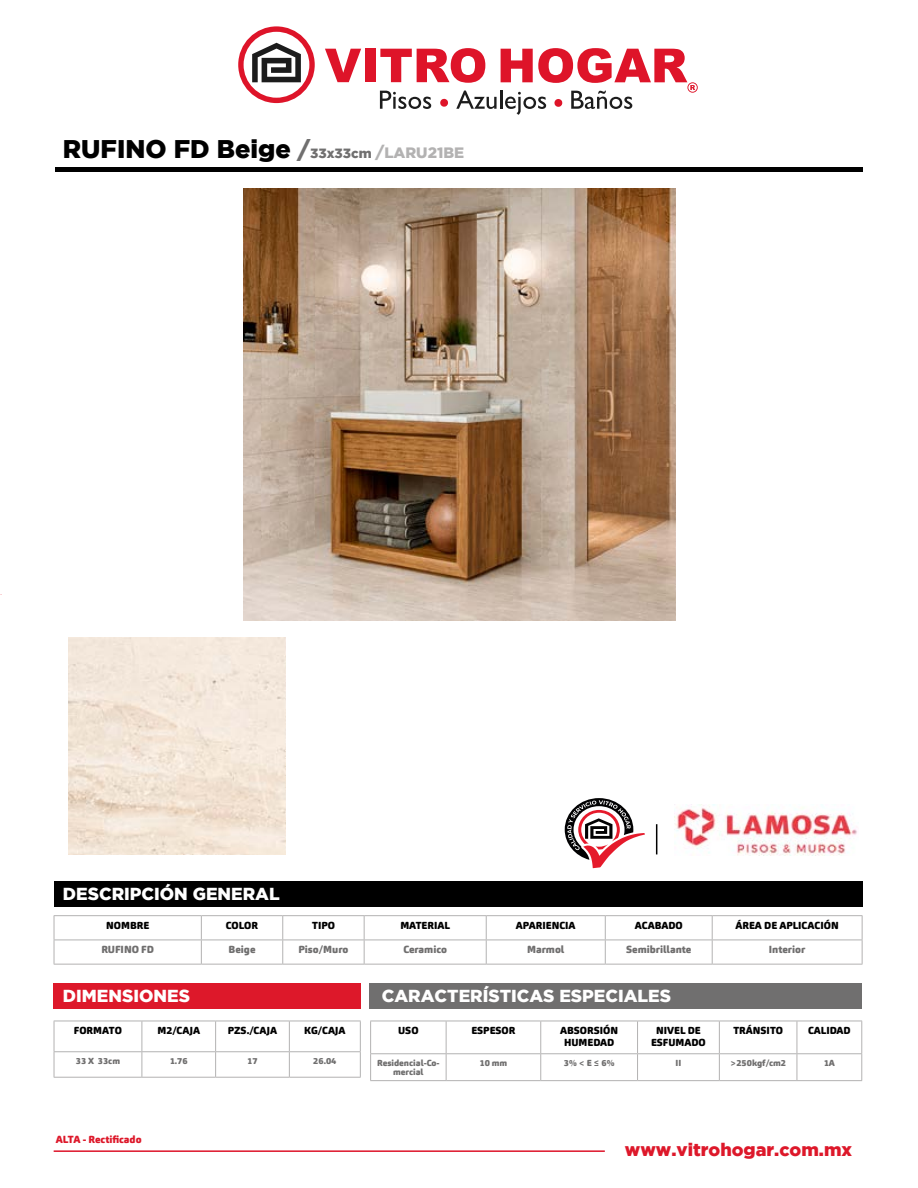
<style>
.page{position:relative;width:918px;height:1188px;background:#fff}
.page>*{position:absolute;margin:0;border:0;box-sizing:border-box;transform-origin:0 0}
.t1{font:900 25.5px "Gotham";color:#000}
.t2{font:900 18px "Gotham";color:#dd182a}
.t3{font:900 17.4px "Gotham";color:#fff}
.t4{font:900 10.2px "Carnas";color:#706f6f}
.t5{font:900 10.2px "Carnas";color:#dd182a}
.t6{font:900 10.05px/12.1px "Carnas";color:#000;text-align:center}
.t7{font:900 8.7px/9px "Carnas";color:#706f6f;text-align:center}
.s1{font-size:23.85px;color:#706f6f}
.s2{font-size:13.35px;color:#706f6f}
.s3{font-size:16.65px;color:#b3b2b2}
.s4{font-size:15px;color:#b3b2b2}
</style>
<div class="page">
<hr style="left:656px;top:824px;width:1px;height:30px;background:#000">
<div style="left:54px;top:881px;width:808px;height:25px;background:#000"></div>
<hr style="left:54px;top:915px;width:147px;height:1px;background:#b3b2b2">
<hr style="left:201px;top:915px;width:82px;height:1px;background:#b3b2b2">
<hr style="left:283px;top:915px;width:81px;height:1px;background:#b3b2b2">
<hr style="left:364px;top:915px;width:122px;height:1px;background:#b3b2b2">
<hr style="left:486px;top:915px;width:119px;height:1px;background:#b3b2b2">
<hr style="left:605px;top:915px;width:107px;height:1px;background:#b3b2b2">
<hr style="left:712px;top:915px;width:150px;height:1px;background:#b3b2b2">
<hr style="left:54px;top:940px;width:147px;height:1px;background:#b3b2b2">
<svg style="left:54px;top:916px;width:1px;height:48px"></svg>
<hr style="left:201px;top:940px;width:82px;height:1px;background:#b3b2b2">
<svg style="left:201px;top:916px;width:1px;height:48px"></svg>
<hr style="left:283px;top:940px;width:81px;height:1px;background:#b3b2b2">
<svg style="left:282px;top:916px;width:1px;height:48px"></svg>
<hr style="left:364px;top:940px;width:122px;height:1px;background:#b3b2b2">
<svg style="left:364px;top:916px;width:1px;height:48px"></svg>
<hr style="left:486px;top:940px;width:119px;height:1px;background:#b3b2b2">
<svg style="left:486px;top:916px;width:1px;height:48px"></svg>
<hr style="left:605px;top:940px;width:107px;height:1px;background:#b3b2b2">
<svg style="left:605px;top:916px;width:1px;height:48px"></svg>
<hr style="left:712px;top:940px;width:150px;height:1px;background:#b3b2b2">
<svg style="left:712px;top:916px;width:1px;height:48px"></svg>
<svg style="left:862px;top:916px;width:1px;height:48px"></svg>
<hr style="left:54px;top:964px;width:147px;height:1px;background:#b3b2b2">
<hr style="left:201px;top:964px;width:82px;height:1px;background:#b3b2b2">
<hr style="left:283px;top:964px;width:81px;height:1px;background:#b3b2b2">
<hr style="left:364px;top:964px;width:122px;height:1px;background:#b3b2b2">
<hr style="left:486px;top:964px;width:119px;height:1px;background:#b3b2b2">
<hr style="left:605px;top:964px;width:107px;height:1px;background:#b3b2b2">
<hr style="left:712px;top:964px;width:150px;height:1px;background:#b3b2b2">
<div style="left:53px;top:984px;width:308px;height:25px;background:#dd182a"></div>
<div style="left:370px;top:984px;width:492px;height:25px;background:#706f6f"></div>
<hr style="left:370px;top:1021px;width:76px;height:1px;background:#b3b2b2">
<hr style="left:370px;top:1021px;width:1px;height:32px;background:#b3b2b2">
<hr style="left:446px;top:1021px;width:95px;height:1px;background:#b3b2b2">
<hr style="left:446px;top:1021px;width:1px;height:32px;background:#b3b2b2">
<hr style="left:541px;top:1021px;width:97px;height:1px;background:#b3b2b2">
<hr style="left:540px;top:1021px;width:1px;height:32px;background:#b3b2b2">
<hr style="left:638px;top:1021px;width:81px;height:1px;background:#b3b2b2">
<hr style="left:637px;top:1021px;width:1px;height:32px;background:#b3b2b2">
<hr style="left:719px;top:1021px;width:78px;height:1px;background:#b3b2b2">
<hr style="left:719px;top:1021px;width:1px;height:32px;background:#b3b2b2">
<hr style="left:797px;top:1021px;width:65px;height:1px;background:#b3b2b2">
<hr style="left:797px;top:1021px;width:1px;height:32px;background:#b3b2b2">
<hr style="left:861px;top:1021px;width:1px;height:32px;background:#b3b2b2">
<hr style="left:370px;top:1053px;width:76px;height:1px;background:#b3b2b2">
<svg style="left:370px;top:1054px;width:1px;height:26px"></svg>
<hr style="left:446px;top:1053px;width:95px;height:1px;background:#b3b2b2">
<svg style="left:446px;top:1054px;width:1px;height:26px"></svg>
<hr style="left:541px;top:1053px;width:97px;height:1px;background:#b3b2b2">
<svg style="left:540px;top:1054px;width:1px;height:26px"></svg>
<hr style="left:638px;top:1053px;width:81px;height:1px;background:#b3b2b2">
<svg style="left:637px;top:1054px;width:1px;height:26px"></svg>
<hr style="left:719px;top:1053px;width:78px;height:1px;background:#b3b2b2">
<svg style="left:719px;top:1054px;width:1px;height:26px"></svg>
<hr style="left:797px;top:1053px;width:65px;height:1px;background:#b3b2b2">
<svg style="left:797px;top:1054px;width:1px;height:26px"></svg>
<svg style="left:861px;top:1054px;width:1px;height:26px"></svg>
<hr style="left:370px;top:1080px;width:76px;height:1px;background:#b3b2b2">
<hr style="left:446px;top:1080px;width:95px;height:1px;background:#b3b2b2">
<hr style="left:541px;top:1080px;width:97px;height:1px;background:#b3b2b2">
<hr style="left:638px;top:1080px;width:81px;height:1px;background:#b3b2b2">
<hr style="left:719px;top:1080px;width:78px;height:1px;background:#b3b2b2">
<hr style="left:797px;top:1080px;width:65px;height:1px;background:#b3b2b2">
<hr style="left:54px;top:1021px;width:88px;height:1px;background:#b3b2b2">
<hr style="left:54px;top:1021px;width:1px;height:30px;background:#b3b2b2">
<hr style="left:142px;top:1021px;width:74px;height:1px;background:#b3b2b2">
<hr style="left:142px;top:1021px;width:1px;height:30px;background:#b3b2b2">
<hr style="left:216px;top:1021px;width:73px;height:1px;background:#b3b2b2">
<hr style="left:215px;top:1021px;width:1px;height:30px;background:#b3b2b2">
<hr style="left:289px;top:1021px;width:72px;height:1px;background:#b3b2b2">
<hr style="left:289px;top:1021px;width:1px;height:30px;background:#b3b2b2">
<hr style="left:360px;top:1021px;width:1px;height:30px;background:#b3b2b2">
<hr style="left:54px;top:1051px;width:88px;height:1px;background:#b3b2b2">
<svg style="left:54px;top:1052px;width:1px;height:25px"></svg>
<hr style="left:142px;top:1051px;width:74px;height:1px;background:#b3b2b2">
<svg style="left:142px;top:1052px;width:1px;height:25px"></svg>
<hr style="left:216px;top:1051px;width:73px;height:1px;background:#b3b2b2">
<svg style="left:215px;top:1052px;width:1px;height:25px"></svg>
<hr style="left:289px;top:1051px;width:72px;height:1px;background:#b3b2b2">
<svg style="left:289px;top:1052px;width:1px;height:25px"></svg>
<svg style="left:360px;top:1052px;width:1px;height:25px"></svg>
<hr style="left:54px;top:1077px;width:88px;height:1px;background:#b3b2b2">
<hr style="left:142px;top:1077px;width:74px;height:1px;background:#b3b2b2">
<hr style="left:216px;top:1077px;width:73px;height:1px;background:#b3b2b2">
<hr style="left:289px;top:1077px;width:72px;height:1px;background:#b3b2b2">
<hr style="left:55px;top:168px;width:807px;height:4px;background:#000">
<hr style="left:54px;top:1150px;width:551px;height:2px;background:#dd1429">
<img style="left:243px;top:188px;width:433px;height:433px">
<img style="left:69px;top:638px;width:216px;height:216px">
<img style="left:675px;top:804px;width:182px;height:52px">
<svg style="left:325px;top:49px;width:36px;height:33px"></svg>
<div style="left:365px;top:49px;width:10px;height:33px;background:#de1429"></div>
<svg style="left:380px;top:48px;width:318px;height:67px"></svg>
<svg style="left:238px;top:26px;width:77px;height:77px"></svg>
<svg style="left:565px;top:798px;width:80px;height:70px"></svg>
<h1 class="t1" style="left:63px;top:134px;width:403px">RUFINO FD Beige <span class="s1">/</span><span class="s2">33x33cm</span> <span class="s3">/</span><span class="s4">LARU21BE</span></h1>
<h3 class="t3" style="left:63px;top:883px;width:218px">DESCRIPCIÓN GENERAL</h3>
<p class="t6" style="left:106px;top:919px;width:45px">NOMBRE</p>
<p class="t6" style="left:226px;top:919px;width:34px">COLOR</p>
<p class="t6" style="left:312px;top:919px;width:25px">TIPO</p>
<p class="t6" style="left:400px;top:919px;width:52px">MATERIAL</p>
<p class="t6" style="left:516px;top:919px;width:61px">APARIENCIA</p>
<p class="t6" style="left:635px;top:919px;width:49px">ACABADO</p>
<p class="t6" style="left:736px;top:919px;width:105px">ÁREA DE APLICACIÓN</p>
<p class="t4" style="left:101px;top:943px;width:54px">RUFINO FD</p>
<p class="t4" style="left:229px;top:943px;width:28px">Beige</p>
<p class="t4" style="left:299px;top:943px;width:51px">Piso/Muro</p>
<p class="t4" style="left:403px;top:943px;width:45px">Ceramico</p>
<p class="t4" style="left:527px;top:943px;width:39px">Marmol</p>
<p class="t4" style="left:626px;top:943px;width:67px">Semibrillante</p>
<p class="t4" style="left:769px;top:943px;width:38px">Interior</p>
<h3 class="t3" style="left:63px;top:986px;width:129px">DIMENSIONES</h3>
<h3 class="t3" style="left:382px;top:986px;width:291px">CARACTERÍSTICAS ESPECIALES</h3>
<p class="t6" style="left:398px;top:1025px;width:22px">USO</p>
<p class="t6" style="left:471px;top:1025px;width:46px">ESPESOR</p>
<p class="t6" style="left:560px;top:1025px;width:60px">ABSORSIÓN<br>HUMEDAD</p>
<p class="t6" style="left:651px;top:1025px;width:56px">NIVEL DE<br>ESFUMADO</p>
<p class="t6" style="left:733px;top:1025px;width:51px">TRÁNSITO</p>
<p class="t6" style="left:808px;top:1025px;width:44px">CALIDAD</p>
<p class="t7" style="left:377px;top:1058px;width:64px">Residencial-Co&shy;mercial</p>
<p class="t7" style="left:480px;top:1058px;width:29px">10 mm</p>
<p class="t7" style="left:564px;top:1058px;width:52px">3% &lt; E ≤ 6%</p>
<p class="t7" style="left:676px;top:1058px;width:7px">II</p>
<p class="t7" style="left:730px;top:1058px;width:57px">&gt;250kgf/cm2</p>
<p class="t7" style="left:824px;top:1058px;width:13px">1A</p>
<p class="t6" style="left:74px;top:1025px;width:50px">FORMATO</p>
<p class="t6" style="left:157px;top:1025px;width:44px">M2/CAJA</p>
<p class="t6" style="left:228px;top:1025px;width:51px">PZS./CAJA</p>
<p class="t6" style="left:304px;top:1025px;width:43px">KG/CAJA</p>
<p class="t7" style="left:76px;top:1056px;width:46px">33 X 33cm</p>
<p class="t7" style="left:170px;top:1056px;width:20px">1.76</p>
<p class="t7" style="left:247px;top:1056px;width:12px">17</p>
<p class="t7" style="left:313px;top:1056px;width:25px">26.04</p>
<p class="t5" style="left:56px;top:1133px;width:87px">ALTA - Rectificado</p>
<h2 class="t2" style="left:625px;top:1139px;width:229px">www.vitrohogar.com.mx</h2>
</div>
